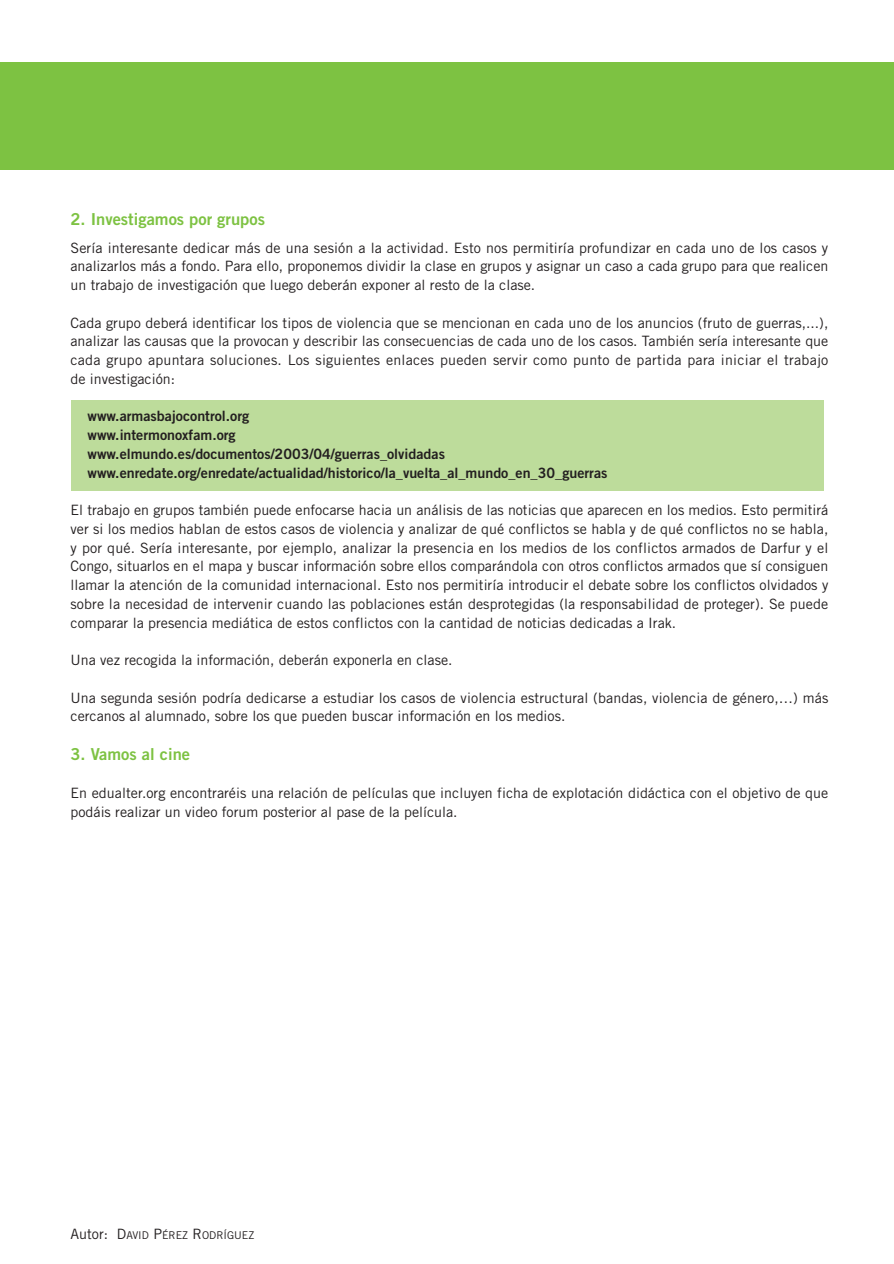
<style>
.page{position:relative;width:894px;height:1264px;background:#fff}
.page>*{position:absolute;margin:0;border:0;box-sizing:border-box;transform-origin:0 0}
.t1{font:16.5px "Trade Gothic Bold Two";color:#7dc242}
.t2{font:14.25px/18.8px "Trade Gothic";color:#231f20;text-align:justify}
.t3{font:14.25px/18.8px "Trade Gothic Bold Two";color:#231f20}
.t4{font:10.65px "Trade Gothic";color:#231f20}
.s1{font-size:14.25px}
</style>
<div class="page">
<div style="left:72px;top:400px;width:751px;height:91px;background:#bddc9b"></div>
<div style="left:0;top:62px;width:893px;height:108px;background:#7dc242"></div>
<p class="t1" style="left:70px;top:213px;width:196px">2. Investigamos por grupos</p>
<p class="t2" style="left:70px;top:240px;width:759px">Sería interesante dedicar más de una sesión a la actividad. Esto nos permitiría profundizar en cada uno de los casos y analizarlos más a fondo. Para ello, proponemos dividir la clase en grupos y asignar un caso a cada grupo para que realicen un trabajo de investigación que luego deberán exponer al resto de la clase.</p>
<p class="t2" style="left:70px;top:315px;width:759px">Cada grupo deberá identificar los tipos de violencia que se mencionan en cada uno de los anuncios (fruto de guerras,...), analizar las causas que la provocan y describir las consecuencias de cada uno de los casos. También sería interesante que cada grupo apuntara soluciones. Los siguientes enlaces pueden servir como punto de partida para iniciar el trabajo de investigación:</p>
<p class="t3" style="left:87px;top:408px;width:521px">www.armasbajocontrol.org<br>www.intermonoxfam.org<br>www.elmundo.es/documentos/2003/04/guerras_olvidadas www.enredate.org/enredate/actualidad/historico/la_vuelta_al_mundo_en_30_guerras</p>
<p class="t2" style="left:70px;top:502px;width:759px">El trabajo en grupos también puede enfocarse hacia un análisis de las noticias que aparecen en los medios. Esto permitirá ver si los medios hablan de estos casos de violencia y analizar de qué conflictos se habla y de qué conflictos no se habla, y por qué. Sería interesante, por ejemplo, analizar la presencia en los medios de los conflictos armados de Darfur y el Congo, situarlos en el mapa y buscar información sobre ellos comparándola con otros conflictos armados que sí consiguen llamar la atención de la comunidad internacional. Esto nos permitiría introducir el debate sobre los conflictos olvidados y sobre la necesidad de intervenir cuando las poblaciones están desprotegidas (la responsabilidad de proteger). Se puede comparar la presencia mediática de estos conflictos con la cantidad de noticias dedicadas a Irak.</p>
<p class="t2" style="left:70px;top:652px;width:383px">Una vez recogida la información, deberán exponerla en clase.</p>
<p class="t2" style="left:70px;top:690px;width:759px">Una segunda sesión podría dedicarse a estudiar los casos de violencia estructural (bandas, violencia de género,…) más cercanos al alumnado, sobre los que pueden buscar información en los medios.</p>
<p class="t1" style="left:70px;top:748px;width:121px">3. Vamos al cine</p>
<p class="t2" style="left:70px;top:785px;width:758px">En edualter.org encontraréis una relación de películas que incluyen ficha de explotación didáctica con el objetivo de que podáis realizar un video forum posterior al pase de la película.</p>
<p class="t4" style="left:70px;top:1231px;width:185px"><span class="s1">Autor: D</span>AVID <span class="s1">P</span>ÉREZ <span class="s1">R</span>ODRÍGUEZ</p>
</div>
